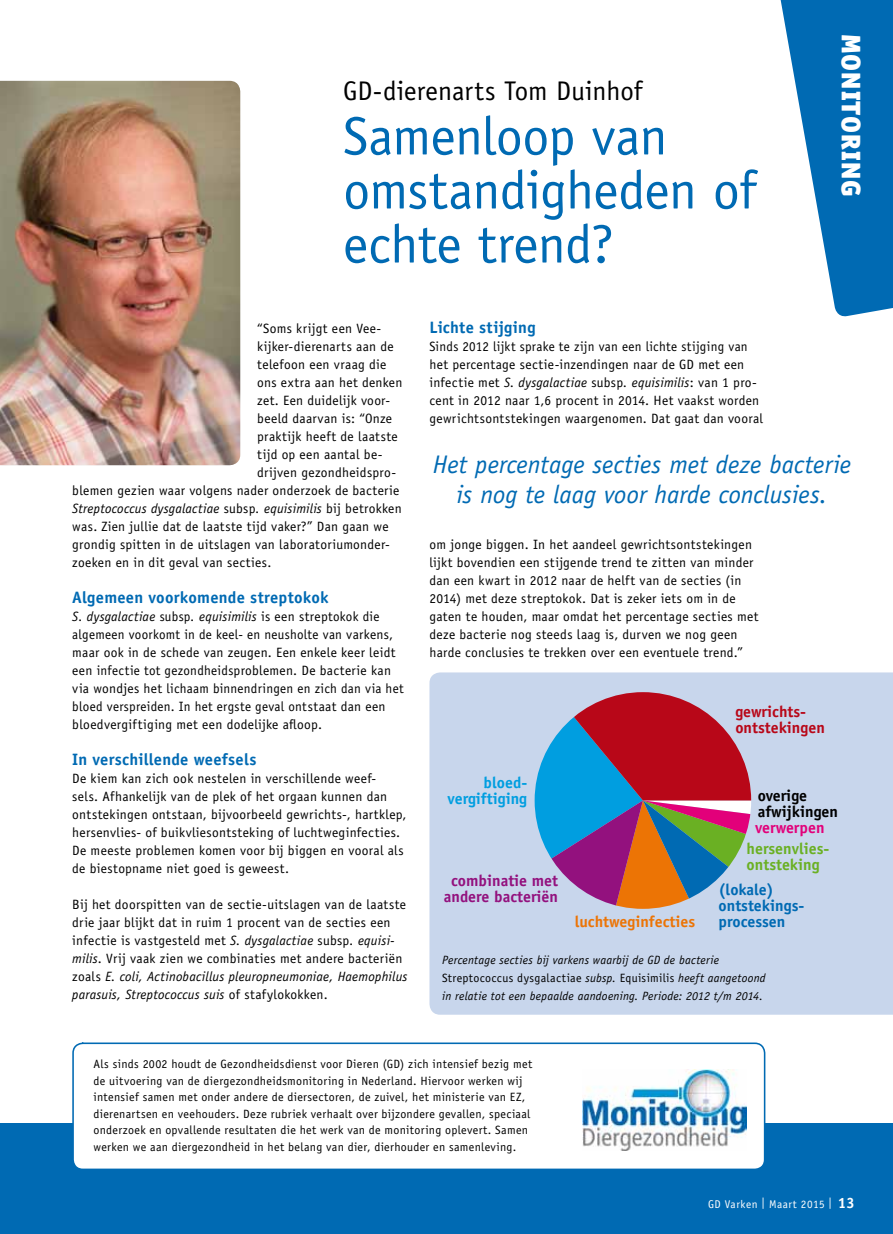
<style>
.page{position:relative;width:893px;height:1234px;background:#fff}
.page>*{position:absolute;margin:0;border:0;box-sizing:border-box;transform-origin:0 0}
.t1{font:54px/54px "Officina Sans Std";letter-spacing:-.01em;color:#006ab3}
.t2{font:27px "Officina Sans Std";color:#000}
.t3{font:900 27px "Officina Sans ITC Std";letter-spacing:.03em;color:#fff}
.t4{font:italic 25.5px/30px "Officina Sans Std";color:#006ab3;text-align:center}
.t5{font:700 16.5px "Officina Sans Std";letter-spacing:.015em;color:#006ab3}
.t6{font:700 15.9px/15.9px "Officina Sans Std";color:#006ab3}
.t7{font:700 15.9px/15.9px "Officina Sans Std";color:#93117e;text-align:center}
.t8{font:700 15.9px/15.9px "Officina Sans Std";color:#b80718}
.t9{font:700 15.9px/15.9px "Officina Sans Std";color:#6ab023}
.t10{font:700 15.9px/15.9px "Officina Sans Std";color:#009ee0;text-align:right}
.t11{font:700 15.9px/15.9px "Officina Sans Std";color:#000}
.t12{font:700 15.9px "Officina Sans Std";color:#ec7405}
.t13{font:700 15.9px "Officina Sans Std";color:#e2007a}
.t14{font:13.5px/18px "Officina Sans Std";letter-spacing:.02em;color:#000}
.t15{font:italic 13.5px "Officina Sans Std";letter-spacing:.015em;color:#000}
.t16{font:12px/16.5px "Officina Sans Std";letter-spacing:.025em;color:#000}
.t17{font:italic 12px/18px "Officina Sans Std";letter-spacing:.02em;color:#000}
.t18{font:11.25px "Officina Sans Std";letter-spacing:.04em;color:#fff}
.s1{font-style:normal}
.s2{font-style:italic}
.s3{font-weight:700;font-size:15px}
</style>
<div class="page">
<img style="left:0;top:81px;width:240px;height:384px">
<div style="left:0;top:1123px;width:893px;height:110px;background:#006ab3"></div>
<div style="left:73px;top:1043px;width:692px;height:126px;background:#fff;border-radius:10px"></div>
<img style="left:582px;top:1069px;width:165px;height:81px">
<div style="left:72px;top:1042px;width:693px;height:127px;border:2px solid #006ab3;border-radius:10px"></div>
<div style="left:429px;top:672px;width:464px;height:342px;background:#c8d6ec"></div>
<svg style="left:535px;top:692px;width:216px;height:216px;background:#8e6980"></svg>
<svg style="left:780px;top:0;width:113px;height:317px"></svg>
<h2 class="t2" style="left:343px;top:75px;width:301px">GD-dierenarts Tom Duinhof</h2>
<h1 class="t1" style="left:343px;top:109px;width:414px">Samenloop van omstandigheden of echte trend?</h1>
<h2 class="t3" style="left:869px;top:34px;width:164px;rotate:90deg">MONITORING</h2>
<p class="t14" style="left:257px;top:319px;width:126px">“Soms krijgt een Vee-</p>
<p class="t14" style="left:257px;top:337px;width:138px">kijker-dierenarts aan de</p>
<p class="t14" style="left:257px;top:355px;width:131px">telefoon een vraag die</p>
<p class="t14" style="left:257px;top:373px;width:147px">ons extra aan het denken</p>
<p class="t14" style="left:257px;top:391px;width:134px">zet. Een duidelijk voor-</p>
<p class="t14" style="left:257px;top:409px;width:136px">beeld daarvan is: “Onze</p>
<p class="t14" style="left:257px;top:427px;width:142px">praktijk heeft de laatste</p>
<p class="t14" style="left:257px;top:445px;width:127px">tijd op een aantal be-</p>
<p class="t14" style="left:257px;top:463px;width:140px">drijven gezondheidspro-</p>
<p class="t14" style="left:72px;top:481px;width:329px">blemen gezien waar volgens nader onderzoek de bacterie</p>
<p class="t15" style="left:72px;top:500px;width:331px">Streptococcus dysgalactiae <span class="s1">subsp</span>. equisimilis <span class="s1">bij betrokken</span></p>
<p class="t14" style="left:72px;top:517px;width:318px">was. Zien jullie dat de laatste tijd vaker?” Dan gaan we</p>
<p class="t14" style="left:72px;top:535px;width:319px">grondig spitten in de uitslagen van laboratoriumonder-</p>
<p class="t14" style="left:72px;top:553px;width:201px">zoeken en in dit geval van secties.</p>
<p class="t5" style="left:72px;top:587px;width:258px">Algemeen voorkomende streptokok</p>
<p class="t14" style="left:72px;top:607px;width:333px"><span class="s2">S. dysgalactiae</span> subsp<span class="s2">. equisimilis</span> is een streptokok die algemeen voorkomt in de keel- en neusholte van varkens, maar ook in de schede van zeugen. Een enkele keer leidt een infectie tot gezondheidsproblemen. De bacterie kan via wondjes het lichaam binnendringen en zich dan via het bloed verspreiden. In het ergste geval ontstaat dan een bloedvergiftiging met een dodelijke afloop.</p>
<p class="t5" style="left:72px;top:749px;width:186px">In verschillende weefsels</p>
<p class="t14" style="left:72px;top:769px;width:336px">De kiem kan zich ook nestelen in verschillende weef-<br>sels. Afhankelijk van de plek of het orgaan kunnen dan ontstekingen ontstaan, bijvoorbeeld gewrichts-, hartklep, hersenvlies- of buikvliesontsteking of luchtweginfecties.<br>De meeste problemen komen voor bij biggen en vooral als de biestopname niet goed is geweest.</p>
<p class="t14" style="left:72px;top:895px;width:337px">Bij het doorspitten van de sectie-uitslagen van de laatste drie jaar blijkt dat in ruim 1 procent van de secties een infectie is vastgesteld met <span class="s2">S. dysgalactiae</span> subsp<span class="s2">. equisi&shy;milis</span>. Vrij vaak zien we combinaties met andere bacteriën zoals <span class="s2">E. coli, Actinobacillus pleuropneumoniae, Haemophilus parasuis, Streptococcus suis</span> of stafylokokken.</p>
<p class="t5" style="left:429px;top:317px;width:108px">Lichte stijging</p>
<p class="t14" style="left:429px;top:337px;width:335px">Sinds 2012 lijkt sprake te zijn van een lichte stijging van het percentage sectie-inzendingen naar de GD met een infectie met <span class="s2">S. dysgalactiae</span> subsp<span class="s2">. equisimilis</span>: van 1 pro&shy;cent in 2012 naar 1,6 procent in 2014. Het vaakst worden gewrichtsontstekingen waargenomen. Dat gaat dan vooral</p>
<h3 class="t4" style="left:433px;top:449px;width:420px">Het percentage secties met deze bacterie is nog te laag voor harde conclusies.</h3>
<p class="t14" style="left:429px;top:535px;width:331px">om jonge biggen. In het aandeel gewrichtsontstekingen lijkt bovendien een stijgende trend te zitten van minder dan een kwart in 2012 naar de helft van de secties (in 2014) met deze streptokok. Dat is zeker iets om in de gaten te houden, maar omdat het percentage secties met deze bacterie nog steeds laag is, durven we nog geen harde conclusies te trekken over een eventuele trend.”</p>
<p class="t10" style="left:448px;top:774px;width:81px">bloed&shy;vergiftiging</p>
<p class="t7" style="left:444px;top:872px;width:116px">combinatie met andere bacteriën</p>
<p class="t12" style="left:575px;top:911px;width:122px">luchtweginfecties</p>
<p class="t8" style="left:735px;top:703px;width:91px">gewrichts&shy;ontstekingen</p>
<p class="t11" style="left:758px;top:786px;width:82px">overige afwijkingen</p>
<p class="t13" style="left:755px;top:817px;width:71px">verwerpen</p>
<p class="t9" style="left:747px;top:840px;width:84px">hersenvlies&shy;ontsteking</p>
<p class="t6" style="left:719px;top:881px;width:87px">(lokale) ontstekings&shy;processen</p>
<p class="t17" style="left:442px;top:950px;width:325px">Percentage secties bij varkens waarbij de GD de bacterie<br><span class="s1">Streptococcus dysgalactiae</span> subsp. <span class="s1">Equisimilis</span> heeft aangetoond in relatie tot een bepaalde aandoening. Periode: 2012 t/m 2014.</p>
<p class="t16" style="left:94px;top:1055px;width:440px">Als sinds 2002 houdt de Gezondheidsdienst voor Dieren (GD) zich intensief bezig met de uitvoering van de diergezondheidsmonitoring in Nederland. Hiervoor werken wij intensief samen met onder andere de diersectoren, de zuivel, het ministerie van EZ, dierenartsen en veehouders. Deze rubriek verhaalt over bijzondere gevallen, speciaal onderzoek en opvallende resultaten die het werk van de monitoring oplevert. Samen werken we aan diergezondheid in het belang van dier, dierhouder en samenleving.</p>
<p class="t18" style="left:708px;top:1197px;width:148px">GD Varken | Maart 2015 | <span class="s3">13</span></p>
</div>
